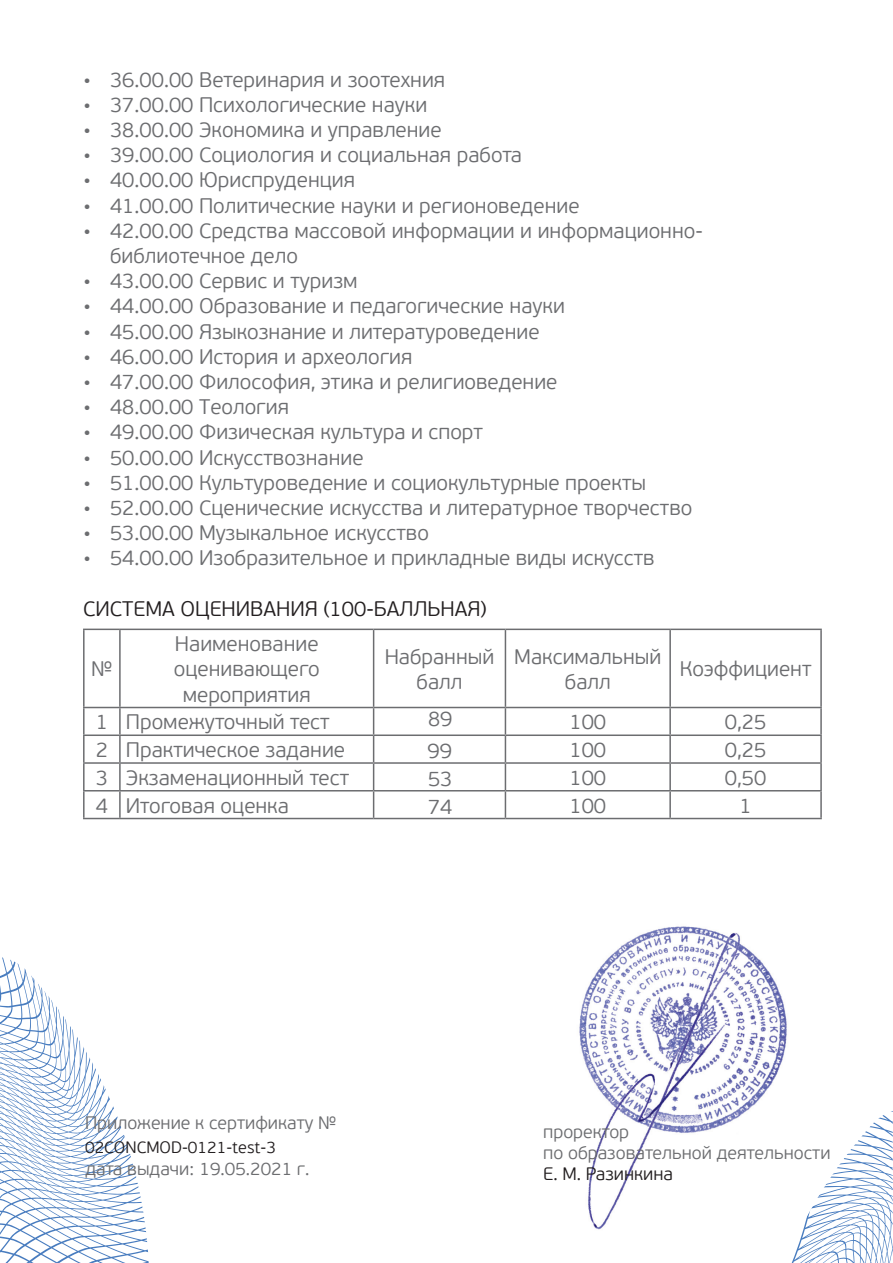
<style>
.page{position:relative;width:893px;height:1263px;background:#fff}
.page>*{position:absolute;margin:0;border:0;box-sizing:border-box;transform-origin:0 0}
.Paragraph_Style_1{font:300 21px/25.2px "PF Beau Sans Pro";color:#6c6d70}
.t1{font:300 21px "PF Beau Sans Pro";color:#231f20}
.t2{font:300 18px "PF Beau Sans Pro";color:#6c6d70}
.t3{font:300 18px "PF Beau Sans Pro";color:#231f20}
.t4{font:300 16.5px "PF Beau Sans Pro";color:#231f20}
</style>
<div class="page">
<svg style="left:0;top:957px;width:149px;height:306px"></svg>
<svg style="left:791px;top:1111px;width:102px;height:152px"></svg>
<img style="left:579px;top:926px;width:208px;height:304px">
<hr style="left:83px;top:707px;width:37px;height:1px;background:#6c6d70">
<hr style="left:120px;top:707px;width:254px;height:1px;background:#6c6d70">
<hr style="left:374px;top:707px;width:131px;height:1px;background:#6c6d70">
<hr style="left:505px;top:707px;width:165px;height:1px;background:#6c6d70">
<hr style="left:670px;top:707px;width:152px;height:1px;background:#6c6d70">
<hr style="left:83px;top:734px;width:37px;height:2px;background:#6c6d70">
<hr style="left:120px;top:734px;width:254px;height:2px;background:#6c6d70">
<hr style="left:374px;top:734px;width:131px;height:2px;background:#6c6d70">
<hr style="left:505px;top:734px;width:165px;height:2px;background:#6c6d70">
<hr style="left:670px;top:734px;width:152px;height:2px;background:#6c6d70">
<hr style="left:83px;top:762px;width:37px;height:2px;background:#6c6d70">
<hr style="left:120px;top:762px;width:254px;height:2px;background:#6c6d70">
<hr style="left:374px;top:762px;width:131px;height:2px;background:#6c6d70">
<hr style="left:505px;top:762px;width:165px;height:2px;background:#6c6d70">
<hr style="left:670px;top:762px;width:152px;height:2px;background:#6c6d70">
<hr style="left:83px;top:790px;width:37px;height:1px;background:#6c6d70">
<hr style="left:120px;top:790px;width:254px;height:1px;background:#6c6d70">
<hr style="left:374px;top:790px;width:131px;height:1px;background:#6c6d70">
<hr style="left:505px;top:790px;width:165px;height:1px;background:#6c6d70">
<hr style="left:670px;top:790px;width:152px;height:1px;background:#6c6d70">
<hr style="left:83px;top:629px;width:37px;height:1px;background:#6c6d70">
<hr style="left:83px;top:630px;width:2px;height:77px;background:#6c6d70">
<hr style="left:120px;top:629px;width:254px;height:1px;background:#6c6d70">
<hr style="left:119px;top:630px;width:2px;height:77px;background:#6c6d70">
<hr style="left:374px;top:629px;width:131px;height:1px;background:#6c6d70">
<hr style="left:373px;top:630px;width:1px;height:77px;background:#6c6d70">
<hr style="left:505px;top:629px;width:165px;height:1px;background:#6c6d70">
<hr style="left:505px;top:630px;width:1px;height:77px;background:#6c6d70">
<hr style="left:670px;top:629px;width:152px;height:1px;background:#6c6d70">
<hr style="left:669px;top:630px;width:2px;height:77px;background:#6c6d70">
<hr style="left:820px;top:630px;width:2px;height:77px;background:#6c6d70">
<hr style="left:83px;top:708px;width:2px;height:26px;background:#6c6d70">
<hr style="left:119px;top:708px;width:2px;height:26px;background:#6c6d70">
<hr style="left:669px;top:708px;width:2px;height:26px;background:#6c6d70">
<hr style="left:820px;top:708px;width:2px;height:26px;background:#6c6d70">
<hr style="left:83px;top:736px;width:2px;height:26px;background:#6c6d70">
<hr style="left:119px;top:736px;width:2px;height:26px;background:#6c6d70">
<hr style="left:669px;top:736px;width:2px;height:26px;background:#6c6d70">
<hr style="left:820px;top:736px;width:2px;height:26px;background:#6c6d70">
<hr style="left:83px;top:764px;width:2px;height:26px;background:#6c6d70">
<hr style="left:119px;top:764px;width:2px;height:26px;background:#6c6d70">
<hr style="left:669px;top:764px;width:2px;height:26px;background:#6c6d70">
<hr style="left:820px;top:764px;width:2px;height:26px;background:#6c6d70">
<hr style="left:83px;top:791px;width:2px;height:27px;background:#6c6d70">
<hr style="left:119px;top:791px;width:2px;height:27px;background:#6c6d70">
<svg style="left:373px;top:708px;width:1px;height:110px"></svg>
<svg style="left:505px;top:708px;width:1px;height:110px"></svg>
<hr style="left:669px;top:791px;width:2px;height:27px;background:#6c6d70">
<hr style="left:820px;top:791px;width:2px;height:27px;background:#6c6d70">
<hr style="left:83px;top:818px;width:37px;height:1px;background:#6c6d70">
<hr style="left:120px;top:818px;width:254px;height:1px;background:#6c6d70">
<hr style="left:374px;top:818px;width:131px;height:1px;background:#6c6d70">
<hr style="left:505px;top:818px;width:165px;height:1px;background:#6c6d70">
<hr style="left:670px;top:818px;width:152px;height:1px;background:#6c6d70">
<p class="Paragraph_Style_1" style="left:83px;top:67px;width:364px">• 36.00.00 Ветеринария и зоотехния</p>
<p class="Paragraph_Style_1" style="left:83px;top:92px;width:346px">• 37.00.00 Психологические науки</p>
<p class="Paragraph_Style_1" style="left:83px;top:118px;width:360px">• 38.00.00 Экономика и управление</p>
<p class="Paragraph_Style_1" style="left:83px;top:143px;width:441px">• 39.00.00 Социология и социальная работа</p>
<p class="Paragraph_Style_1" style="left:83px;top:168px;width:274px">• 40.00.00 Юриспруденция</p>
<p class="Paragraph_Style_1" style="left:83px;top:193px;width:498px">• 41.00.00 Политические науки и регионоведение</p>
<p class="Paragraph_Style_1" style="left:110px;top:218px;width:594px;text-indent:-27px">• 42.00.00 Средства массовой информации и информационно&shy;библиотечное дело</p>
<p class="Paragraph_Style_1" style="left:83px;top:269px;width:276px">• 43.00.00 Сервис и туризм</p>
<p class="Paragraph_Style_1" style="left:83px;top:294px;width:483px">• 44.00.00 Образование и педагогические науки</p>
<p class="Paragraph_Style_1" style="left:83px;top:319px;width:458px">• 45.00.00 Языкознание и литературоведение</p>
<p class="Paragraph_Style_1" style="left:83px;top:344px;width:331px">• 46.00.00 История и археология</p>
<p class="Paragraph_Style_1" style="left:83px;top:370px;width:476px">• 47.00.00 Философия, этика и религиоведение</p>
<p class="Paragraph_Style_1" style="left:83px;top:395px;width:207px">• 48.00.00 Теология</p>
<p class="Paragraph_Style_1" style="left:83px;top:420px;width:401px">• 49.00.00 Физическая культура и спорт</p>
<p class="Paragraph_Style_1" style="left:83px;top:445px;width:282px">• 50.00.00 Искусствознание</p>
<p class="Paragraph_Style_1" style="left:83px;top:470px;width:565px">• 51.00.00 Культуроведение и социокультурные проекты</p>
<p class="Paragraph_Style_1" style="left:83px;top:496px;width:611px">• 52.00.00 Сценические искусства и литературное творчество</p>
<p class="Paragraph_Style_1" style="left:83px;top:521px;width:347px">• 53.00.00 Музыкальное искусство</p>
<p class="Paragraph_Style_1" style="left:83px;top:546px;width:573px">• 54.00.00 Изобразительное и прикладные виды искусств</p>
<p class="t1" style="left:83px;top:597px;width:405px">СИСТЕМА ОЦЕНИВАНИЯ (100-БАЛЛЬНАЯ)</p>
<p class="Paragraph_Style_1" style="left:91px;top:657px;width:23px">№</p>
<p class="Paragraph_Style_1" style="left:175px;top:632px;width:145px">Наименование</p>
<p class="Paragraph_Style_1" style="left:174px;top:657px;width:147px">оценивающего</p>
<p class="Paragraph_Style_1" style="left:183px;top:682px;width:130px">мероприятия</p>
<p class="Paragraph_Style_1" style="left:385px;top:644px;width:111px">Набранный</p>
<p class="Paragraph_Style_1" style="left:417px;top:669px;width:47px">балл</p>
<p class="Paragraph_Style_1" style="left:514px;top:644px;width:149px">Максимальный</p>
<p class="Paragraph_Style_1" style="left:565px;top:669px;width:47px">балл</p>
<p class="Paragraph_Style_1" style="left:680px;top:657px;width:133px">Коэффициент</p>
<p class="Paragraph_Style_1" style="left:428px;top:707px;width:26px">89</p>
<p class="Paragraph_Style_1" style="left:428px;top:738px;width:26px">99</p>
<p class="Paragraph_Style_1" style="left:428px;top:767px;width:26px">53</p>
<p class="Paragraph_Style_1" style="left:428px;top:794px;width:26px">74</p>
<p class="Paragraph_Style_1" style="left:96px;top:710px;width:14px">1</p>
<p class="Paragraph_Style_1" style="left:126px;top:710px;width:205px">Промежуточный тест</p>
<p class="Paragraph_Style_1" style="left:569px;top:710px;width:38px">100</p>
<p class="Paragraph_Style_1" style="left:725px;top:710px;width:43px">0,25</p>
<p class="Paragraph_Style_1" style="left:96px;top:737px;width:14px">2</p>
<p class="Paragraph_Style_1" style="left:126px;top:737px;width:221px">Практическое задание</p>
<p class="Paragraph_Style_1" style="left:569px;top:737px;width:38px">100</p>
<p class="Paragraph_Style_1" style="left:725px;top:737px;width:43px">0,25</p>
<p class="Paragraph_Style_1" style="left:96px;top:765px;width:14px">3</p>
<p class="Paragraph_Style_1" style="left:126px;top:765px;width:225px">Экзаменационный тест</p>
<p class="Paragraph_Style_1" style="left:569px;top:765px;width:38px">100</p>
<p class="Paragraph_Style_1" style="left:725px;top:765px;width:43px">0,50</p>
<p class="Paragraph_Style_1" style="left:96px;top:793px;width:14px">4</p>
<p class="Paragraph_Style_1" style="left:126px;top:793px;width:165px">Итоговая оценка</p>
<p class="Paragraph_Style_1" style="left:569px;top:793px;width:38px">100</p>
<p class="Paragraph_Style_1" style="left:739px;top:793px;width:14px">1</p>
<p class="t2" style="left:85px;top:1113px;width:253px">Приложение к сертификату №</p>
<p class="t2" style="left:543px;top:1121px;width:87px">проректор</p>
<p class="t2" style="left:543px;top:1142px;width:289px">по образовательной деятельности</p>
<p class="t4" style="left:85px;top:1138px;width:192px">02CONCMOD-0121-test-3</p>
<p class="t2" style="left:85px;top:1159px;width:226px">дата выдачи: 19.05.2021 г.</p>
<p class="t3" style="left:543px;top:1163px;width:131px">Е. М. Разинкина</p>
</div>
